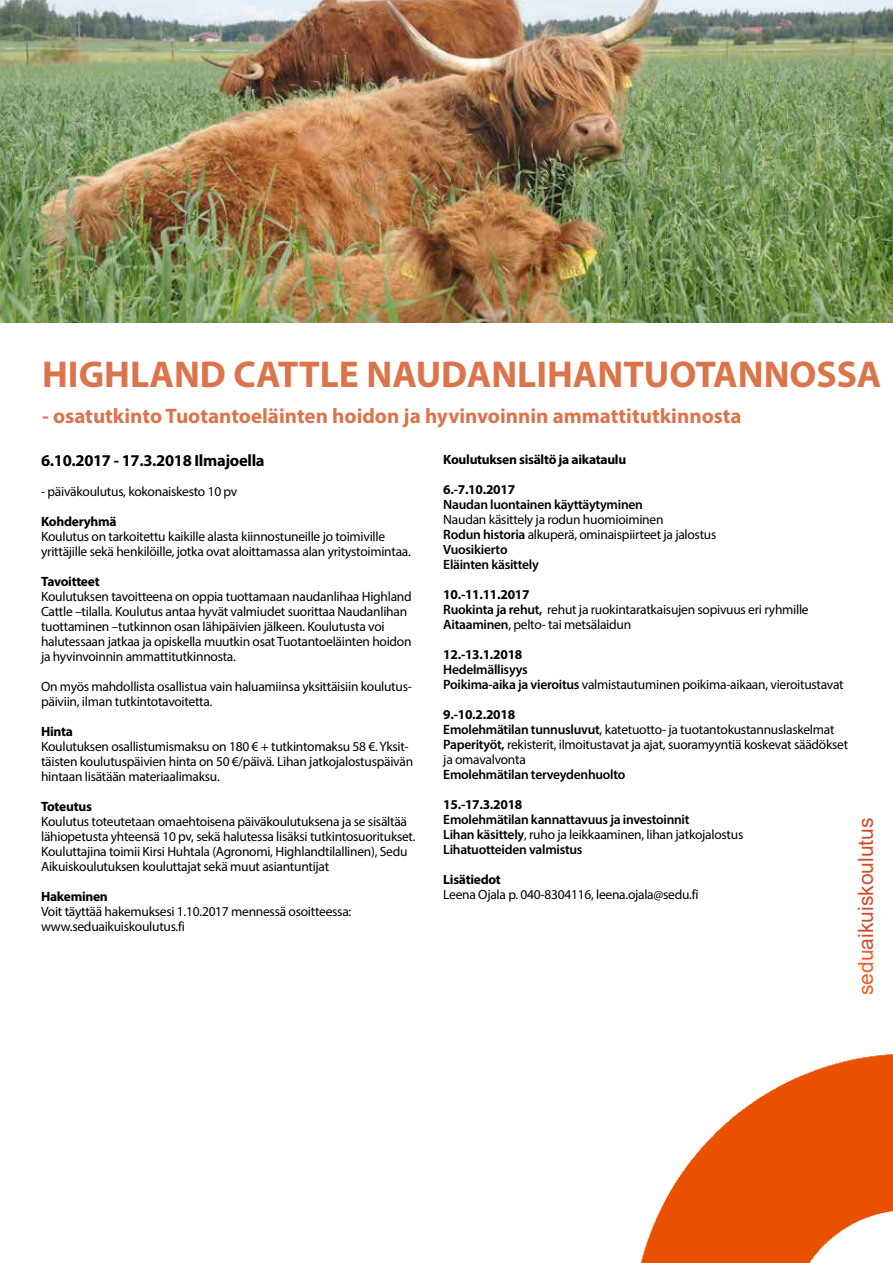
<style>
.page{position:relative;width:893px;height:1263px;background:#fff}
.page>*{position:absolute;margin:0;border:0;box-sizing:border-box;transform-origin:0 0}
.t1{font:700 37.5px "Myriad Pro";color:#dc744b}
.t2{font:700 21px "Myriad Pro";color:#dc744b}
.t3{font:21px "Arial";color:#d34b2a}
.t4{font:700 16.5px "Myriad Pro";letter-spacing:-.02em;color:#000}
.t5{font:13.5px/15px "Myriad Pro";letter-spacing:-.02em;color:#000}
.t6{font:600 13.5px/15px "Myriad Pro";letter-spacing:-.02em;color:#000}
.t7{font:700 13.5px "Myriad Pro";letter-spacing:-.02em;color:#000}
.s1{font-weight:600}
.s2{font-weight:700}
.s3{font-weight:400}
.s4{color:#f15d22}
</style>
<div class="page">
<img style="left:640px;top:1054px;width:253px;height:209px">
<img style="left:0;top:0;width:893px;height:322px">
<h1 class="t1" style="left:42px;top:350px;width:841px">HIGHLAND CATTLE NAUDANLIHANTUOTANNOSSA</h1>
<h2 class="t2" style="left:42px;top:402px;width:701px">- osatutkinto Tuotantoeläinten hoidon ja hyvinvoinnin ammattitutkinnosta</h2>
<p class="t4" style="left:41px;top:449px;width:225px">6.10.2017 - 17.3.2018 Ilmajoella</p>
<p class="t5" style="left:41px;top:484px;width:198px">- päiväkoulutus, kokonaiskesto 10 pv</p>
<p class="t7" style="left:41px;top:512px;width:77px">Kohderyhmä</p>
<p class="t5" style="left:41px;top:529px;width:371px">Koulutus on tarkoitettu kaikille alasta kiinnostuneille jo toimiville yrittäjille sekä henkilöille, jotka ovat aloittamassa alan yritystoimintaa.</p>
<p class="t7" style="left:41px;top:572px;width:60px">Tavoitteet</p>
<p class="t5" style="left:41px;top:589px;width:372px">Koulutuksen tavoitteena on oppia tuottamaan naudanlihaa Highland Cattle –tilalla. Koulutus antaa hyvät valmiudet suorittaa Naudanlihan tuottaminen –tutkinnon osan lähipäivien jälkeen. Koulutusta voi halutessaan jatkaa ja opiskella muutkin osat Tuotantoeläinten hoidon ja hyvinvoinnin ammattitutkinnosta.</p>
<p class="t5" style="left:41px;top:679px;width:372px">On myös mahdollista osallistua vain haluamiinsa yksittäisiin koulutus&shy;päiviin, ilman tutkintotavoitetta.</p>
<p class="t7" style="left:41px;top:722px;width:33px">Hinta</p>
<p class="t5" style="left:41px;top:739px;width:374px">Koulutuksen osallistumismaksu on 180 € + tutkintomaksu 58 €. Yksit&shy;täisten koulutuspäivien hinta on 50 €/päivä. Lihan jatkojalostuspäivän hintaan lisätään materiaalimaksu.</p>
<p class="t7" style="left:41px;top:797px;width:52px">Toteutus</p>
<p class="t5" style="left:41px;top:813px;width:376px">Koulutus toteutetaan omaehtoisena päiväkoulutuksena ja se sisältää lähiopetusta yhteensä 10 pv, sekä halutessa lisäksi tutkintosuoritukset.<br>Kouluttajina toimii Kirsi Huhtala (Agronomi, Highlandtilallinen), Sedu Aikuiskoulutuksen kouluttajat sekä muut asiantuntijat</p>
<p class="t7" style="left:41px;top:887px;width:68px">Hakeminen</p>
<p class="t5" style="left:41px;top:903px;width:312px">Voit täyttää hakemuksesi 1.10.2017 mennessä osoitteessa: www.seduaikuiskoulutus.fi</p>
<p class="t7" style="left:443px;top:450px;width:184px">Koulutuksen sisältö ja aikataulu</p>
<p class="t7" style="left:443px;top:480px;width:73px">6.-7.10.2017</p>
<p class="t6" style="left:443px;top:496px;width:201px">Naudan luontainen käyttäytyminen</p>
<p class="t5" style="left:443px;top:511px;width:275px">Naudan käsittely ja rodun huomioiminen<br><span class="s1">Rodun historia</span> alkuperä, ominaispiirteet ja jalostus<br><span class="s1">Vuosikierto<br>Eläinten käsittely</span></p>
<p class="t5" style="left:443px;top:586px;width:367px"><span class="s2">10.-11.11.2017<br></span><span class="s1">Ruokinta ja rehut,</span> rehut ja ruokintaratkaisujen sopivuus eri ryhmille<br><span class="s1">Aitaaminen</span>, pelto- tai metsälaidun</p>
<p class="t7" style="left:443px;top:645px;width:81px">12.-13.1.2018</p>
<p class="t5" style="left:443px;top:661px;width:402px"><span class="s1">Hedelmällisyys<br>Poikima-aika ja vieroitus</span> valmistautuminen poikima-aikaan, vieroitustavat</p>
<p class="t5" style="left:443px;top:706px;width:406px"><span class="s2">9.-10.2.2018<br></span><span class="s1">Emolehmätilan tunnusluvut</span>, katetuotto- ja tuotantokustannuslaskelmat <span class="s1">Paperityöt,</span> rekisterit, ilmoitustavat ja ajat, suoramyyntiä koskevat säädökset ja omavalvonta</p>
<p class="t6" style="left:443px;top:766px;width:184px">Emolehmätilan terveydenhuolto</p>
<p class="t7" style="left:443px;top:795px;width:81px">15.-17.3.2018</p>
<p class="t6" style="left:443px;top:811px;width:301px">Emolehmätilan kannattavuus ja investoinnit<br>Lihan käsittely<span class="s3">, ruho ja leikkaaminen, lihan jatkojalostus<br></span>Lihatuotteiden valmistus</p>
<p class="t7" style="left:443px;top:870px;width:59px">Lisätiedot</p>
<p class="t5" style="left:443px;top:886px;width:257px">Leena Ojala p. 040-8304116, leena.ojala@sedu.fi</p>
<h2 class="t3" style="left:851px;top:995px;width:179px;rotate:-90deg"><span class="s4">sedu</span>aikuiskoulutus</h2>
</div>
